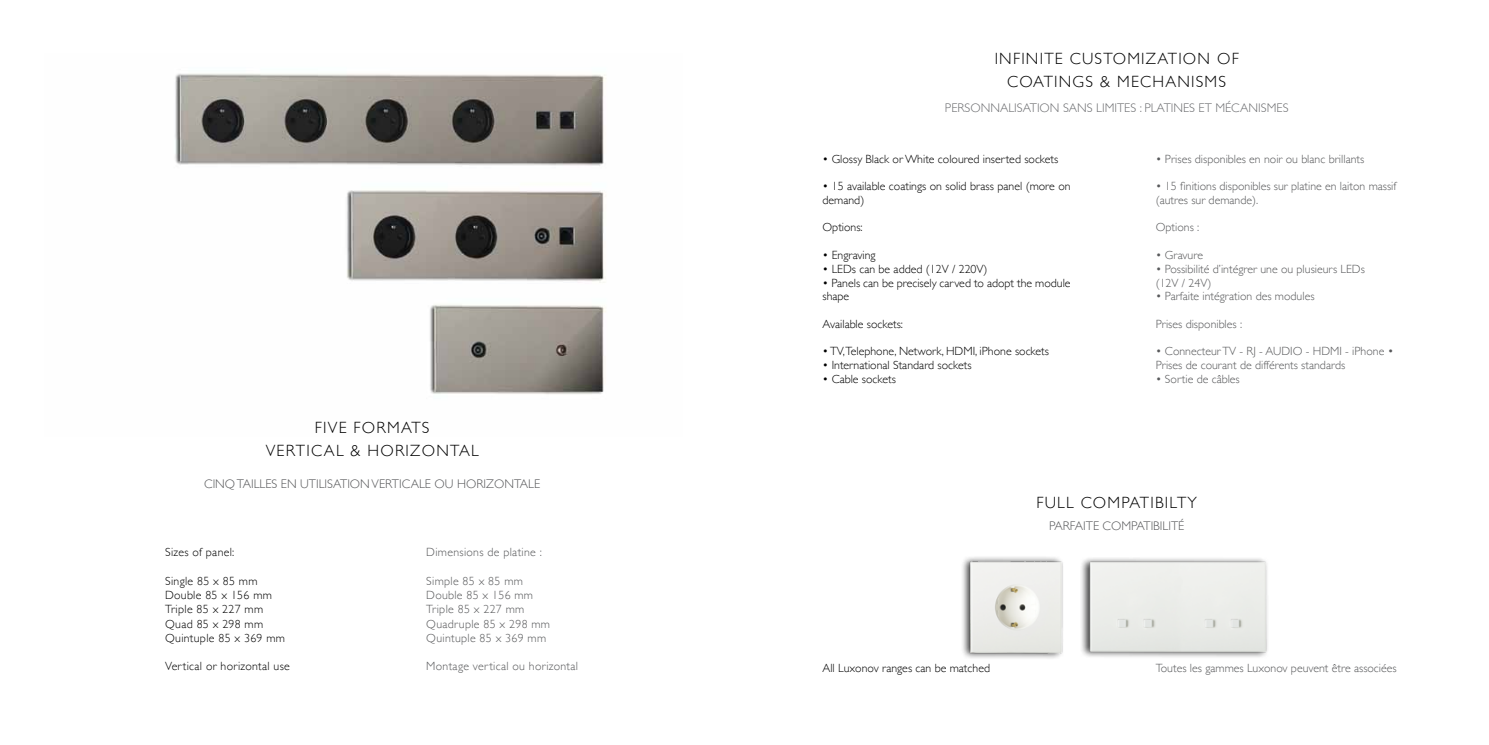
<style>
.page{position:relative;width:1489px;height:745px;background:#fff}
.page>*{position:absolute;margin:0;border:0;box-sizing:border-box;transform-origin:0 0}
.t1{font:300 16.25px/22.5px "Gill Sans";letter-spacing:.075em;color:#000;text-align:center}
.t2{font:300 12.5px "Gill Sans";color:#58595b}
.t3{font:300 12.5px "Gill Sans";color:#6d6e71}
.t4{font:300 11.88px/13.8px "Gill Sans";color:#58595b}
.t5{font:300 11.88px/13.8px "Gill Sans";color:#000}
.t6{font:300 11.88px/14.2px "Gill Sans";letter-spacing:.025em;color:#58595b}
.t7{font:300 11.88px/14.2px "Gill Sans";letter-spacing:.025em;color:#000}
</style>
<div class="page">
<img style="left:175px;top:73px;width:431px;height:321px">
<div style="left:960px;top:555px;width:104px;height:104px;background:#000;opacity:.75"></div>
<img style="left:968px;top:560px;width:95px;height:94px">
<div style="left:1079px;top:555px;width:189px;height:103px;background:#000;opacity:.75"></div>
<img style="left:1084px;top:556px;width:184px;height:101px">
<h1 class="t1" style="left:266px;top:416px;width:214px">FIVE FORMATS<br>VERTICAL &amp; HORIZONTAL</h1>
<p class="t2" style="left:204px;top:473px;width:337px">CINQ TAILLES EN UTILISATION VERTICALE OU HORIZONTALE</p>
<p class="t7" style="left:165px;top:544px;width:71px">Sizes of panel:</p>
<p class="t7" style="left:165px;top:573px;width:121px">Single 85 x 85 mm<br>Double 85 x 156 mm<br>Triple 85 x 227 mm<br>Quad 85 x 298 mm<br>Quintuple 85 x 369 mm</p>
<p class="t7" style="left:165px;top:658px;width:126px">Vertical or horizontal use</p>
<p class="t6" style="left:426px;top:544px;width:117px">Dimensions de platine :</p>
<p class="t6" style="left:426px;top:573px;width:125px">Simple 85 x 85 mm<br>Double 85 x 156 mm<br>Triple 85 x 227 mm<br>Quadruple 85 x 298 mm<br>Quintuple 85 x 369 mm</p>
<p class="t6" style="left:426px;top:658px;width:153px">Montage vertical ou horizontal</p>
<h1 class="t1" style="left:994px;top:47px;width:245px">INFINITE CUSTOMIZATION OF<br>COATINGS &amp; MECHANISMS</h1>
<p class="t3" style="left:944px;top:97px;width:345px">PERSONNALISATION SANS LIMITES : PLATINES ET MÉCANISMES</p>
<p class="t5" style="left:822px;top:151px;width:237px">• Glossy Black or White coloured inserted sockets</p>
<p class="t5" style="left:822px;top:179px;width:250px">• 15 available coatings on solid brass panel (more on demand)</p>
<p class="t5" style="left:822px;top:220px;width:42px">Options:</p>
<p class="t5" style="left:822px;top:247px;width:55px">• Engraving</p>
<p class="t5" style="left:822px;top:261px;width:166px">• LEDs can be added (12V / 220V)</p>
<p class="t5" style="left:822px;top:275px;width:250px">• Panels can be precisely carved to adopt the module shape</p>
<p class="t5" style="left:822px;top:316px;width:82px">Available sockets:</p>
<p class="t5" style="left:822px;top:344px;width:228px">• TV,Telephone, Network, HDMI, iPhone sockets</p>
<p class="t5" style="left:822px;top:357px;width:151px">• International Standard sockets</p>
<p class="t5" style="left:822px;top:371px;width:75px">• Cable sockets</p>
<p class="t4" style="left:1155px;top:151px;width:210px">• Prises disponibles en noir ou blanc brillants</p>
<p class="t4" style="left:1155px;top:179px;width:242px">• 15 finitions disponibles sur platine en laiton massif (autres sur demande).</p>
<p class="t4" style="left:1155px;top:220px;width:45px">Options :</p>
<p class="t4" style="left:1155px;top:247px;width:49px">• Gravure</p>
<p class="t4" style="left:1155px;top:261px;width:211px">• Possibilité d’intégrer une ou plusieurs LEDs (12V / 24V)</p>
<p class="t4" style="left:1155px;top:289px;width:160px">• Parfaite intégration des modules</p>
<p class="t4" style="left:1155px;top:316px;width:88px">Prises disponibles :</p>
<p class="t4" style="left:1155px;top:344px;width:239px">• Connecteur TV - RJ - AUDIO - HDMI - iPhone •<br>Prises de courant de différents standards</p>
<p class="t4" style="left:1155px;top:371px;width:86px">• Sortie de câbles</p>
<h1 class="t1" style="left:1036px;top:490px;width:162px">FULL COMPATIBILTY</h1>
<p class="t2" style="left:1049px;top:516px;width:137px">PARFAITE COMPATIBILITÉ</p>
<p class="t5" style="left:822px;top:660px;width:169px">All Luxonov ranges can be matched</p>
<p class="t4" style="left:1155px;top:660px;width:242px">Toutes les gammes Luxonov peuvent être associées</p>
</div>
